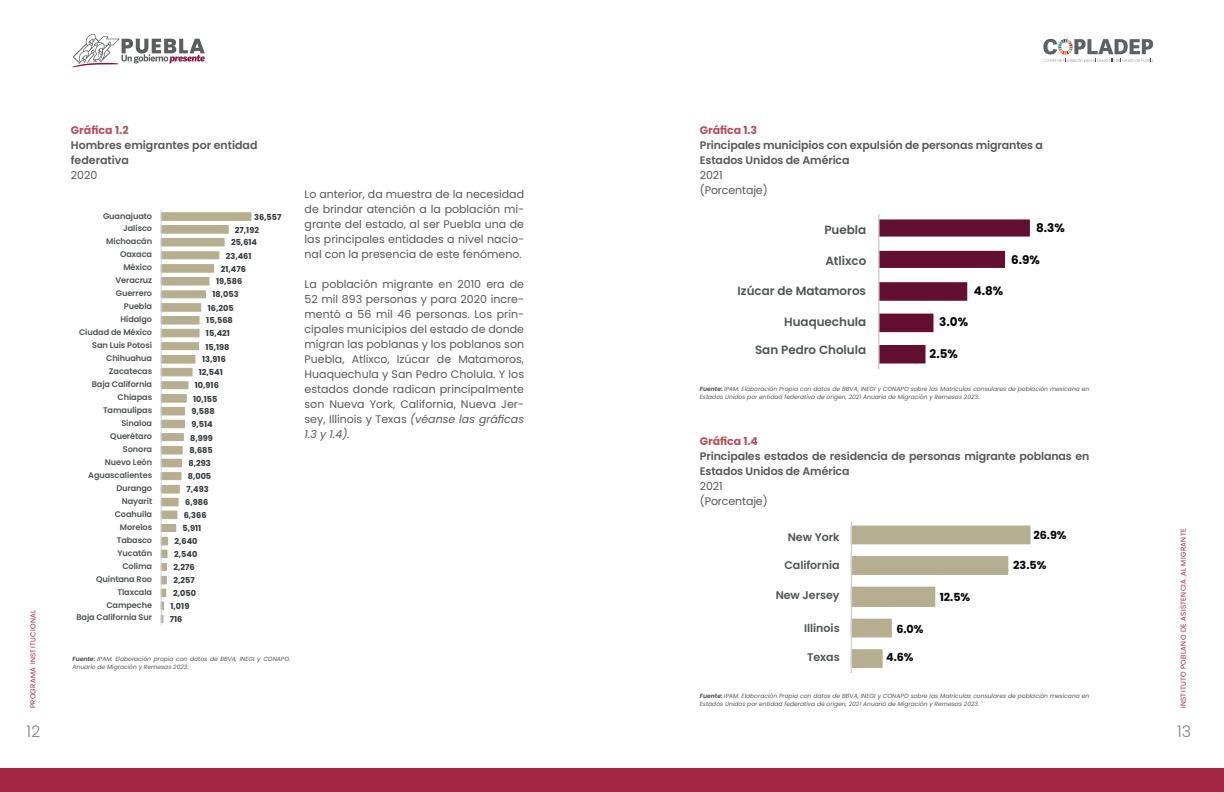
<style>
.page{position:relative;width:1224px;height:792px;background:#fff}
.page>*{position:absolute;margin:0;border:0;box-sizing:border-box;transform-origin:0 0}
.t1{font:300 16px "Poppins";color:#808285}
.t2{font:600 11.9px "Poppins";color:#515455}
.t3{font:700 11.9px "Poppins";color:#000001}
.t4{font:600 11.1px "Poppins";color:#515455}
.t5{font:700 11.1px "Poppins";color:#000001}
.texto{font:11px/15px "Poppins";color:#57585a;text-align:justify}
.texto-2{font:600 11px/15px "Poppins";letter-spacing:-.01em;color:#57585a}
.texto-3{font:700 11px "Poppins";letter-spacing:-.01em;color:#b2525d}
.t6{font:600 8.2px/13px "Poppins";letter-spacing:-.01em;color:#515455;text-align:right}
.t7{font:700 8.2px "Poppins";color:#36393c}
.t8{font:7px "Poppins";letter-spacing:.05em;color:#a32745}
.texto-4{font:italic 6px/8px "Poppins";color:#57585a}
.s1{font-weight:700}
.s2{font-style:italic}
</style>
<div class="page">
<svg style="left:72px;top:34px;width:133px;height:33px"></svg>
<div style="left:0;top:768px;width:1224px;height:24px;background:#a32745"></div>
<svg style="left:1043px;top:39px;width:110px;height:23px"></svg>
<svg style="left:160px;top:212px;width:92px;height:411px"></svg>
<hr style="left:161px;top:210px;width:1px;height:415px;background:#cfd1d0">
<svg style="left:880px;top:219px;width:150px;height:145px"></svg>
<hr style="left:878px;top:214px;width:2px;height:155px;background:#cfd1d0">
<svg style="left:850px;top:525px;width:181px;height:144px"></svg>
<hr style="left:851px;top:521px;width:1px;height:152px;background:#cfd1d0">
<p class="t8" style="left:29px;top:708px;width:100px;rotate:-90deg">PROGRAMA INSTITUCIONAL</p>
<p class="texto-3" style="left:71px;top:124px;width:59px">Gráfica 1.2</p>
<p class="texto-2" style="left:71px;top:138px;width:188px">Hombres emigrantes por entidad</p>
<p class="texto-2" style="left:71px;top:153px;width:60px">federativa</p>
<p class="texto" style="left:71px;top:168px;width:28px">2020</p>
<p class="t6" style="left:76px;top:209px;width:77px">Guanajuato<br>Jalisco<br>Michoacán<br>Oaxaca<br>México<br>Veracruz<br>Guerrero<br>Puebla<br>Hidalgo<br>Ciudad de México<br>San Luis Potosí<br>Chihuahua<br>Zacatecas<br>Baja California<br>Chiapas<br>Tamaulipas<br>Sinaloa<br>Querétaro<br>Sonora<br>Nuevo León<br>Aguascalientes<br>Durango<br>Nayarit<br>Coahuila<br>Morelos<br>Tabasco<br>Yucatán<br>Colima<br>Quintana Roo<br>Tlaxcala<br>Campeche<br>Baja California Sur</p>
<p class="texto-4" style="left:72px;top:655px;width:219px"><span class="s1">Fuente:</span> IPAM. Elaboración propia con datos de BBVA, INEGI y CONAPO.<br>Anuario de Migración y Remesas 2023.</p>
<p class="t7" style="left:254px;top:212px;width:29px">36,557</p>
<p class="t7" style="left:235px;top:225px;width:26px">27,192</p>
<p class="t7" style="left:231px;top:238px;width:28px">25,614</p>
<p class="t7" style="left:226px;top:251px;width:27px">23,461</p>
<p class="t7" style="left:221px;top:264px;width:27px">21,476</p>
<p class="t7" style="left:216px;top:277px;width:28px">19,586</p>
<p class="t7" style="left:212px;top:290px;width:28px">18,053</p>
<p class="t7" style="left:208px;top:303px;width:27px">16,205</p>
<p class="t7" style="left:206px;top:316px;width:28px">15,568</p>
<p class="t7" style="left:206px;top:329px;width:25px">15,421</p>
<p class="t7" style="left:205px;top:342px;width:26px">15,198</p>
<p class="t7" style="left:202px;top:355px;width:25px">13,916</p>
<p class="t7" style="left:199px;top:368px;width:25px">12,541</p>
<p class="t7" style="left:195px;top:380px;width:26px">10,916</p>
<p class="t7" style="left:193px;top:394px;width:26px">10,155</p>
<p class="t7" style="left:192px;top:407px;width:25px">9,588</p>
<p class="t7" style="left:191px;top:420px;width:23px">9,514</p>
<p class="t7" style="left:190px;top:433px;width:24px">8,999</p>
<p class="t7" style="left:189px;top:446px;width:25px">8,685</p>
<p class="t7" style="left:188px;top:459px;width:24px">8,293</p>
<p class="t7" style="left:188px;top:471px;width:25px">8,005</p>
<p class="t7" style="left:186px;top:485px;width:24px">7,493</p>
<p class="t7" style="left:185px;top:498px;width:25px">6,986</p>
<p class="t7" style="left:184px;top:510px;width:24px">6,366</p>
<p class="t7" style="left:183px;top:524px;width:20px">5,911</p>
<p class="t7" style="left:175px;top:537px;width:25px">2,640</p>
<p class="t7" style="left:174px;top:549px;width:25px">2,540</p>
<p class="t7" style="left:174px;top:562px;width:23px">2,276</p>
<p class="t7" style="left:174px;top:576px;width:23px">2,257</p>
<p class="t7" style="left:173px;top:588px;width:24px">2,050</p>
<p class="t7" style="left:171px;top:601px;width:20px">1,019</p>
<p class="t7" style="left:170px;top:615px;width:14px">716</p>
<p class="texto" style="left:305px;top:187px;width:221px">Lo anterior, da muestra de la necesidad de brindar atención a la población mi&shy;grante del estado, al ser Puebla una de las principales entidades a nivel nacio&shy;nal con la presencia de este fenómeno.</p>
<p class="texto" style="left:305px;top:277px;width:221px">La población migrante en 2010 era de 52 mil 893 personas y para 2020 incre&shy;mentó a 56 mil 46 personas. Los prin&shy;cipales municipios del estado de donde migran las poblanas y los poblanos son Puebla, Atlixco, Izúcar de Matamoros, Huaquechula y San Pedro Cholula. Y los estados donde radican principalmente son Nueva York, California, Nueva Jer&shy;sey, Illinois y Texas <span class="s2">(véanse las gráficas 1.3 y 1.4).</span></p>
<p class="texto-3" style="left:700px;top:124px;width:59px">Gráfica 1.3</p>
<p class="texto-2" style="left:700px;top:138px;width:345px">Principales municipios con expulsión de personas migrantes a</p>
<p class="texto-2" style="left:700px;top:153px;width:151px">Estados Unidos de América</p>
<p class="texto" style="left:700px;top:168px;width:24px">2021</p>
<p class="texto" style="left:700px;top:183px;width:69px">(Porcentaje)</p>
<p class="t3" style="left:1036px;top:221px;width:30px">8.3%</p>
<p class="t3" style="left:1011px;top:253px;width:30px">6.9%</p>
<p class="t3" style="left:974px;top:284px;width:31px">4.8%</p>
<p class="t3" style="left:939px;top:314px;width:30px">3.0%</p>
<p class="t3" style="left:930px;top:347px;width:30px">2.5%</p>
<p class="t2" style="left:824px;top:223px;width:43px">Puebla</p>
<p class="t2" style="left:825px;top:253px;width:42px">Atlixco</p>
<p class="t2" style="left:738px;top:284px;width:130px">Izúcar de Matamoros</p>
<p class="t2" style="left:784px;top:314px;width:84px">Huaquechula</p>
<p class="t2" style="left:755px;top:343px;width:113px">San Pedro Cholula</p>
<p class="texto-4" style="left:700px;top:384px;width:391px"><span class="s1">Fuente:</span> IPAM. Elaboración Propia con datos de BBVA, INEGI y CONAPO sobre las Matrículas consulares de población mexicana en<br>Estados Unidos por entidad federativa de origen, 2021 Anuario de Migración y Remesas 2023.</p>
<p class="texto-3" style="left:700px;top:435px;width:59px">Gráfica 1.4</p>
<p class="texto-2" style="left:700px;top:449px;width:391px">Principales estados de residencia de personas migrante poblanas en<br>Estados Unidos de América</p>
<p class="texto" style="left:700px;top:479px;width:24px">2021</p>
<p class="texto" style="left:700px;top:494px;width:69px">(Porcentaje)</p>
<p class="t4" style="left:788px;top:531px;width:53px">New York</p>
<p class="t4" style="left:784px;top:559px;width:57px">California</p>
<p class="t4" style="left:776px;top:589px;width:66px">New Jersey</p>
<p class="t4" style="left:804px;top:621px;width:37px">Illinois</p>
<p class="t4" style="left:807px;top:651px;width:34px">Texas</p>
<p class="t5" style="left:896px;top:623px;width:29px">6.0%</p>
<p class="t5" style="left:886px;top:651px;width:29px">4.6%</p>
<p class="t5" style="left:940px;top:590px;width:32px">12.5%</p>
<p class="t5" style="left:1034px;top:529px;width:34px">26.9%</p>
<p class="t5" style="left:1013px;top:559px;width:35px">23.5%</p>
<p class="texto-4" style="left:700px;top:692px;width:391px"><span class="s1">Fuente:</span> IPAM. Elaboración Propia con datos de BBVA, INEGI y CONAPO sobre las Matrículas consulares de población mexicana en<br>Estados Unidos por entidad federativa de origen, 2021 Anuario de Migración y Remesas 2023.</p>
<p class="t8" style="left:1179px;top:708px;width:181px;rotate:-90deg">INSTITUTO POBLANO DE ASISTENCIA AL MIGRANTE</p>
<h1 class="t1" style="left:26px;top:722px;width:15px">12</h1>
<h1 class="t1" style="left:1177px;top:722px;width:16px">13</h1>
</div>
